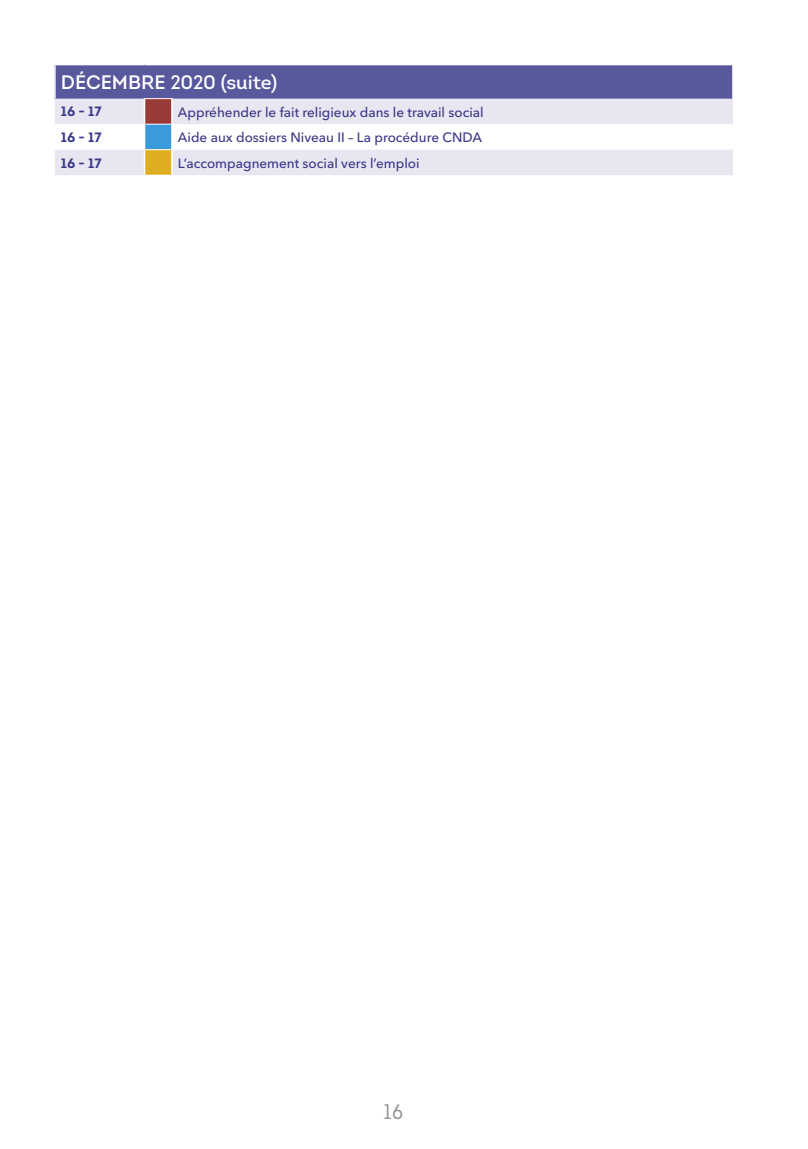
<style>
.page{position:relative;width:808px;height:1149px;background:#fff}
.page>*{position:absolute;margin:0;border:0;box-sizing:border-box;transform-origin:0 0}
.t1{font:21px "Intro Condensed";color:#939393}
.Titre{font:600 19.5px "Intro";letter-spacing:-.005em;color:#fff}
.Texte_Moyens_methode{font:500 13.5px "Avenir Next LT Pro";color:#393887}
.Texte_Moyens_methode-2{font:700 13.5px "Intro";color:#393887}
</style>
<div class="page">
<div style="left:55px;top:65px;width:678px;height:34px;background:#58589d"></div>
<svg style="left:55px;top:99px;width:678px;height:76px;fill:#e8e6f0"></svg>
<hr style="left:54px;top:65px;width:2px;height:34px;background:#fff">
<hr style="left:732px;top:65px;width:2px;height:34px;background:#fff">
<svg style="left:144px;top:98px;width:29px;height:77px;background:#9e9079"></svg>
<hr style="left:171px;top:150px;width:2px;height:25px;background:#fff">
<p class="Titre" style="left:61px;top:70px;width:218px">DÉCEMBRE 2020 (suite)</p>
<p class="Texte_Moyens_methode-2" style="left:61px;top:103px;width:42px">16 - 17</p>
<p class="Texte_Moyens_methode" style="left:178px;top:104px;width:307px">Appréhender le fait religieux dans le travail social</p>
<p class="Texte_Moyens_methode-2" style="left:61px;top:129px;width:42px">16 - 17</p>
<p class="Texte_Moyens_methode" style="left:178px;top:129px;width:306px">Aide aux dossiers Niveau II – La procédure CNDA</p>
<p class="Texte_Moyens_methode-2" style="left:61px;top:154px;width:42px">16 - 17</p>
<p class="Texte_Moyens_methode" style="left:178px;top:155px;width:243px">L’accompagnement social vers l’emploi</p>
<p class="t1" style="left:384px;top:1098px;width:21px">16</p>
</div>
